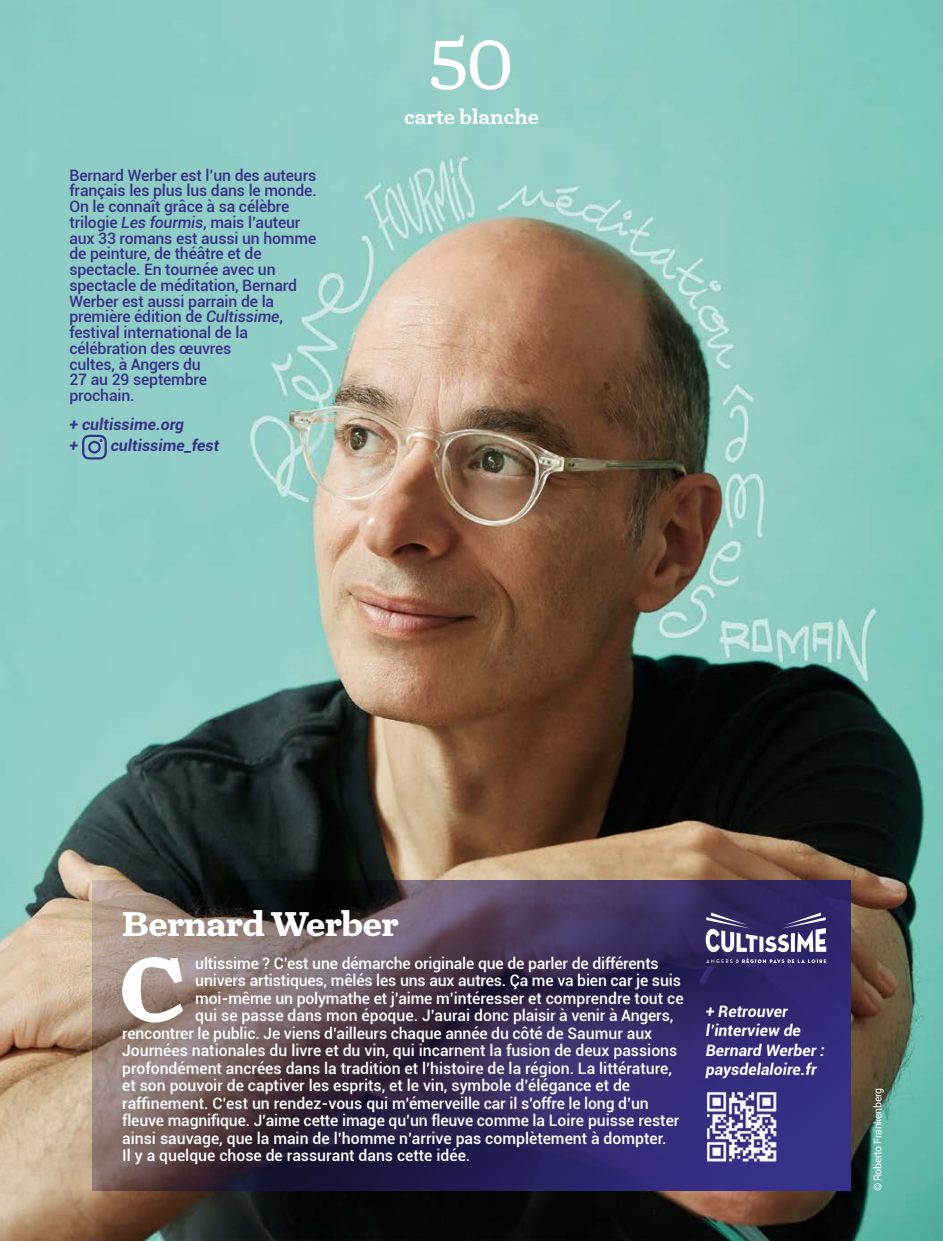
<style>
.page{position:relative;width:943px;height:1241px;background:#fff}
.page>*{position:absolute;margin:0;border:0;box-sizing:border-box;transform-origin:0 0}
.t1{font:700 92.92px "Turnip";color:#fff}
.t2{font:64.75px "Turnip RE";color:#fff}
.t3{font:700 35px "Turnip";letter-spacing:-.01em;color:#fff}
.t4{font:500 21px "Turnip";color:#fff}
.t5{font:500 15.75px "Roboto";color:#fff}
.t6{font:500 15.75px/15.8px "Roboto";letter-spacing:-.01em;color:#373089}
.t7{font:italic 700 15.75px/19.2px "Roboto";letter-spacing:.005em;color:#fff}
.t8{font:italic 700 15.75px/21px "Roboto";letter-spacing:.005em;color:#373089}
.t9{font:10.5px "Roboto";letter-spacing:-.03em;color:#fff}
.s1{font-style:italic}
</style>
<div class="page">
<img style="left:0;top:0;width:943px;height:1240px">
<svg style="left:82px;top:434px;width:25px;height:25px"></svg>
<svg style="left:92px;top:880px;width:758px;height:310px;background:#493d5e"></svg>
<img style="left:705px;top:1089px;width:73px;height:73px">
<svg style="left:705px;top:912px;width:121px;height:40px"></svg>
<svg style="left:706px;top:958px;width:120px;height:4px"></svg>
<p class="t6" style="left:69px;top:166px;width:249px">Bernard Werber est l’un des auteurs français les plus lus dans le monde.<br>On le connaît grâce à sa célèbre trilogie <span class="s1">Les fourmis</span>, mais l’auteur aux 33 romans est aussi un homme de peinture, de théâtre et de spectacle. En tournée avec un spectacle de méditation, Bernard<br>Werber est aussi parrain de la première édition de <span class="s1">Cultissime</span>, festival international de la célébration des œuvres<br>cultes, à Angers du<br>27 au 29 septembre<br>prochain.</p>
<p class="t8" style="left:69px;top:413px;width:116px">+ cultissime.org +</p>
<p class="t8" style="left:111px;top:434px;width:110px">cultissime_fest</p>
<h2 class="t2" style="left:427px;top:21px;width:89px">50</h2>
<h3 class="t4" style="left:404px;top:103px;width:136px">carte blanche</h3>
<h3 class="t3" style="left:122px;top:901px;width:278px">Bernard Werber</h3>
<h1 class="t1" style="left:119px;top:928px;width:69px">C</h1>
<p class="t5" style="left:195px;top:952px;width:465px">ultissime ? C’est une démarche originale que de parler de différents</p>
<p class="t5" style="left:195px;top:969px;width:487px">univers artistiques, mêlés les uns aux autres. Ça me va bien car je suis</p>
<p class="t5" style="left:195px;top:987px;width:490px">moi-même un polymathe et j’aime m’intéresser et comprendre tout ce</p>
<p class="t5" style="left:195px;top:1004px;width:479px">qui se passe dans mon époque. J’aurai donc plaisir à venir à Angers,</p>
<p class="t5" style="left:122px;top:1022px;width:531px">rencontrer le public. Je viens d’ailleurs chaque année du côté de Saumur aux</p>
<p class="t5" style="left:122px;top:1039px;width:556px">Journées nationales du livre et du vin, qui incarnent la fusion de deux passions</p>
<p class="t5" style="left:122px;top:1057px;width:551px">profondément ancrées dans la tradition et l’histoire de la région. La littérature,</p>
<p class="t5" style="left:122px;top:1074px;width:509px">et son pouvoir de captiver les esprits, et le vin, symbole d’élégance et de</p>
<p class="t5" style="left:122px;top:1092px;width:528px">raffinement. C’est un rendez-vous qui m’émerveille car il s’offre le long d’un</p>
<p class="t5" style="left:122px;top:1109px;width:558px">fleuve magnifique. J’aime cette image qu’un fleuve comme la Loire puisse rester</p>
<p class="t5" style="left:122px;top:1127px;width:545px">ainsi sauvage, que la main de l’homme n’arrive pas complètement à dompter.</p>
<p class="t5" style="left:122px;top:1144px;width:349px">Il y a quelque chose de rassurant dans cette idée.</p>
<p class="t7" style="left:705px;top:1001px;width:121px">+ Retrouver l’interview de<br>Bernard Werber : paysdelaloire.fr</p>
<p class="t9" style="left:870px;top:1191px;width:105px;rotate:-90deg">© Roberto Frankenberg</p>
</div>
